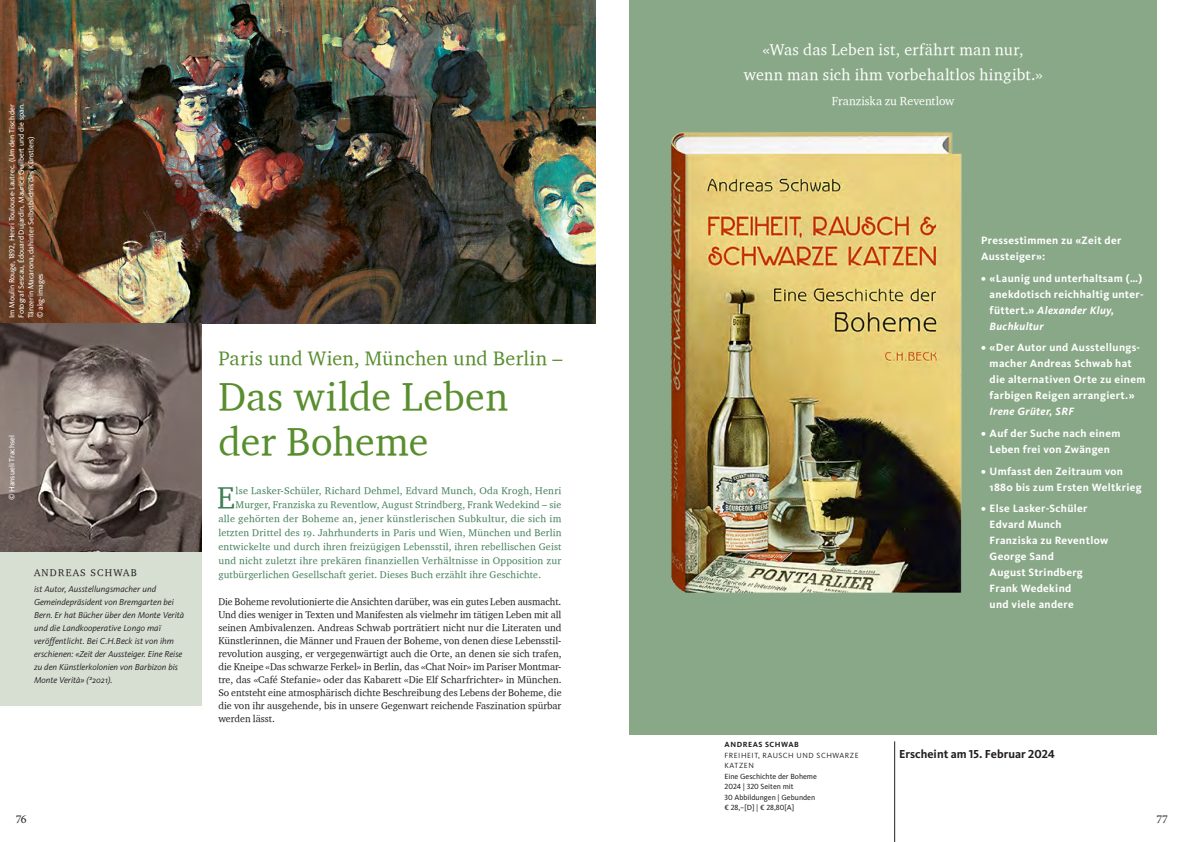
<style>
.page{position:relative;width:1191px;height:842px;background:#fff}
.page>*{position:absolute;margin:0;border:0;box-sizing:border-box;transform-origin:0 0}
.t1{font:40px/45px "Charter OSITCTT";letter-spacing:.01em;color:#588e2e}
.t2{font:30.9px "Charter OSITCTT";color:#417e58}
.t3{font:20px "Charter OSITCTT";letter-spacing:.015em;color:#588e2e}
.t4{font:16px/25px "Charter OSITCTT";letter-spacing:.02em;color:#fff;text-align:center}
.t5{font:700 12px "Kievit Pro";color:#231f20}
.t6{font:12px "Charter OSITCTT";color:#fff}
.t7{font:12px "Minion Pro";color:#231f20}
.t8{font:700 11px/16px "Kievit Pro";letter-spacing:.03em;color:#fff}
.t9{font:italic 700 11px "Kievit Pro";letter-spacing:.03em;color:#fff}
.t10{font:10px/13px "Charter OSITCTT";color:#231f20;text-align:justify}
.t11{font:10px "Charter OSITCTT";letter-spacing:.02em;color:#417e58}
.t12{font:10px "Charter OSITCTT";letter-spacing:.12em;color:#231f20}
.t13{font:italic 9px/13px "Kievit Pro";color:#231f20}
.t14{font:7.8px/9.5px "Kievit Pro";color:#fff}
.t15{font:7.8px/10.5px "Kievit Pro";color:#231f20}
.t16{font:7.8px/10.5px "Kievit Pro";letter-spacing:.07em;color:#231f20}
.t17{font:700 7.8px "Kievit Pro";letter-spacing:.07em;color:#231f20}
.s1{font-style:italic}
</style>
<div class="page">
<div style="left:629px;top:0;width:528px;height:734px;background:#89a887"></div>
<img style="left:0;top:0;width:595px;height:323px">
<div style="left:0;top:552px;width:201px;height:153px;background:#d7dfd3"></div>
<img style="left:0;top:323px;width:201px;height:228px">
<img style="left:671px;top:132px;width:291px;height:461px">
<hr style="left:894px;top:741px;width:1px;height:101px;background:#231f20">
<p class="t14" style="left:7px;top:318px;width:216px;rotate:-90deg">Im Moulin Rouge, 1892, Henri Toulouse-Lautrec. (Um den Tisch der Fotograf Sescau, Édouard Dujardin, Maurice Guilbert und die span.<br>Tänzerin Macarona, dahinter Selbstbildnis des Künstlers)<br>© akg-images</p>
<p class="t14" style="left:7px;top:500px;width:67px;rotate:-90deg">© Hansueli Trachsel</p>
<p class="t12" style="left:34px;top:566px;width:104px">ANDREAS SCHWAB</p>
<p class="t13" style="left:34px;top:583px;width:152px">ist Autor, Ausstellungsmacher und Gemeindepräsident von Bremgarten bei Bern. Er hat Bücher über den Monte Verità und die Landkooperative Longo maï veröffentlicht. Bei C.H.Beck ist von ihm erschienen: «Zeit der Aussteiger. Eine Reise zu den Künstlerkolonien von Barbizon bis Monte Verità» (²2021).</p>
<h3 class="t3" style="left:218px;top:346px;width:345px">Paris und Wien, München und Berlin –</h3>
<h1 class="t1" style="left:218px;top:373px;width:291px">Das wilde Leben der Boheme</h1>
<h2 class="t2" style="left:217px;top:479px;width:19px">E</h2>
<p class="t11" style="left:235px;top:485px;width:327px">lse Lasker-Schüler, Richard Dehmel, Edvard Munch, Oda Krogh, Henri</p>
<p class="t11" style="left:235px;top:499px;width:327px">Murger, Franziska zu Reventlow, August Strindberg, Frank Wedekind – sie</p>
<p class="t11" style="left:218px;top:513px;width:344px">alle gehörten der Boheme an, jener künstlerischen Subkultur, die sich im</p>
<p class="t11" style="left:218px;top:527px;width:345px">letzten Drittel des 19. Jahrhunderts in Paris und Wien, München und Berlin</p>
<p class="t11" style="left:218px;top:541px;width:345px">entwickelte und durch ihren freizügigen Lebensstil, ihren rebellischen Geist</p>
<p class="t11" style="left:218px;top:555px;width:344px">und nicht zuletzt ihre prekären finanziellen Verhältnisse in Opposition zur</p>
<p class="t11" style="left:218px;top:569px;width:324px">gutbürgerlichen Gesellschaft geriet. Dieses Buch erzählt ihre Geschichte.</p>
<p class="t10" style="left:218px;top:595px;width:345px">Die Boheme revolutionierte die Ansichten darüber, was ein gutes Leben ausmacht.<br>Und dies weniger in Texten und Manifesten als vielmehr im tätigen Leben mit all seinen Ambivalenzen. Andreas Schwab porträtiert nicht nur die Literaten und Künstlerinnen, die Männer und Frauen der Boheme, von denen diese Lebensstil&shy;revolution ausging, er vergegenwärtigt auch die Orte, an denen sie sich trafen, die Kneipe «Das schwarze Ferkel» in Berlin, das «Chat Noir» im Pariser Montmar&shy;tre, das «Café Stefanie» oder das Kabarett «Die Elf Scharfrichter» in München.<br>So entsteht eine atmosphärisch dichte Beschreibung des Lebens der Boheme, die die von ihr ausgehende, bis in unsere Gegenwart reichende Faszination spürbar werden lässt.</p>
<h3 class="t4" style="left:743px;top:37px;width:300px">«Was das Leben ist, erfährt man nur, wenn man sich ihm vorbehaltlos hingibt.»</h3>
<p class="t6" style="left:832px;top:93px;width:124px">Franziska zu Reventlow</p>
<p class="t8" style="left:981px;top:232px;width:142px">Pressestimmen zu «Zeit der<br>Aussteiger»:</p>
<p class="t8" style="left:989px;top:270px;width:155px;text-indent:-9px">• «Launig und unterhaltsam (…) anekdotisch reichhaltig unter&shy;füttert.» <span class="s1">Alexander Kluy,<br>Buchkultur</span></p>
<p class="t8" style="left:989px;top:340px;width:157px;text-indent:-9px">• «Der Autor und Ausstellungs&shy;macher Andreas Schwab hat die alternativen Orte zu einem farbigen Reigen arrangiert.»</p>
<p class="t9" style="left:989px;top:405px;width:86px">Irene Grüter, SRF</p>
<p class="t8" style="left:981px;top:425px;width:141px;text-align:center">• Auf der Suche nach einem<br>Leben frei von Zwängen</p>
<p class="t8" style="left:989px;top:463px;width:153px;text-indent:-9px">• Umfasst den Zeitraum von<br>1880 bis zum Ersten Weltkrieg</p>
<p class="t8" style="left:989px;top:501px;width:120px;text-indent:-9px">• Else Lasker-Schüler<br>Edvard Munch<br>Franziska zu Reventlow<br>George Sand<br>August Strindberg<br>Frank Wedekind<br>und viele andere</p>
<p class="t17" style="left:724px;top:740px;width:76px">ANDREAS SCHWAB</p>
<p class="t16" style="left:724px;top:750px;width:136px">FREIHEIT, RAUSCH UND SCHWARZE<br>KATZEN</p>
<p class="t15" style="left:724px;top:771px;width:94px">Eine Geschichte der Boheme<br>2024 | 320 Seiten mit<br>30 Abbildungen | Gebunden € 28,–[D] | € 28,80[A]</p>
<p class="t5" style="left:899px;top:746px;width:157px">Erscheint am 15. Februar 2024</p>
<p class="t7" style="left:16px;top:812px;width:12px">76</p>
<p class="t7" style="left:1156px;top:812px;width:13px">77</p>
</div>
